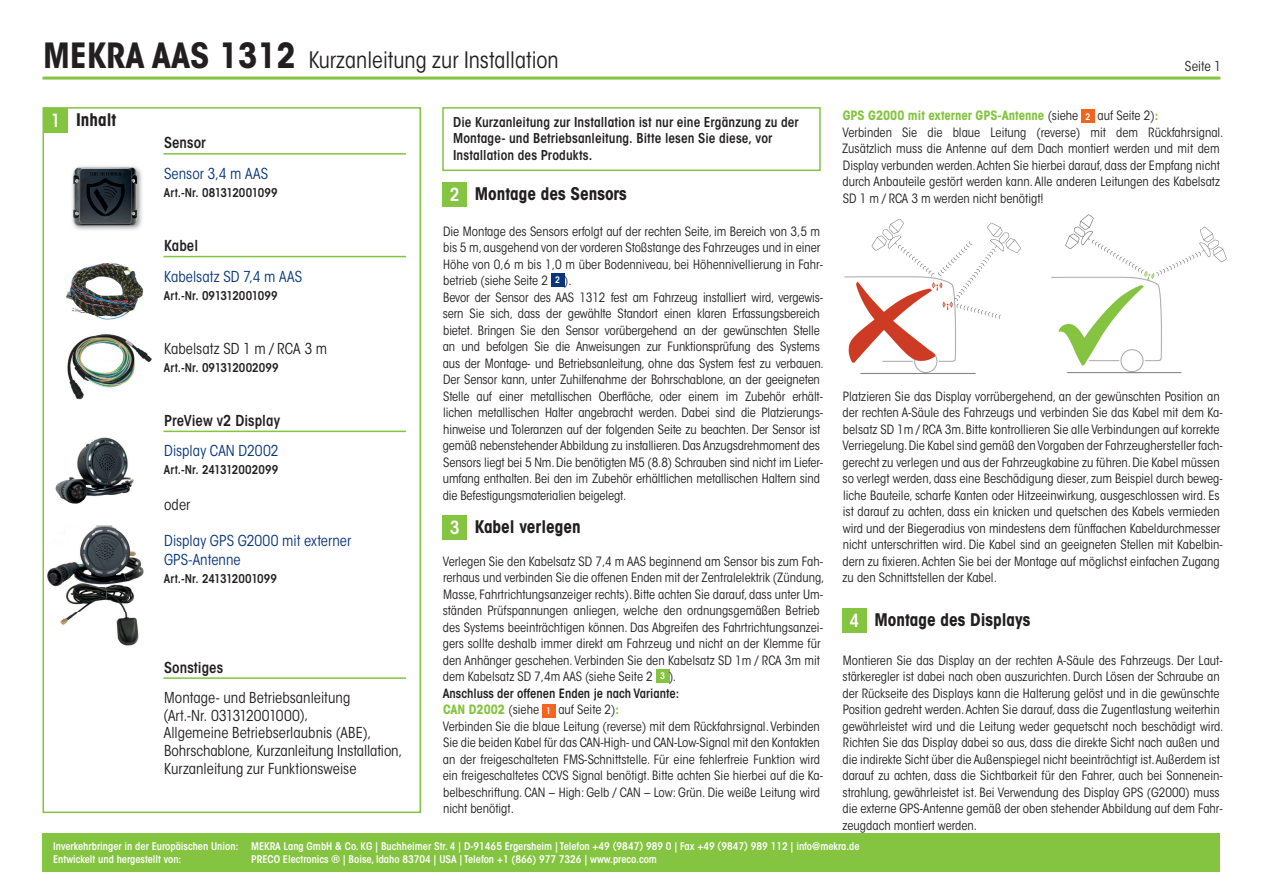
<style>
.page{position:relative;width:1263px;height:893px;background:#fff}
.page>*{position:absolute;margin:0;border:0;box-sizing:border-box;transform-origin:0 0}
.t1{font:condensed 22.5px "ITC Avant Garde Std";color:#231f20}
.t2{font:600 condensed 18px "ITC Avant Garde Std";color:#fff}
.t3{font:700 condensed 17.25px "ITC Avant Garde Std";color:#231f20}
.t4{font:condensed 15px/18px "ITC Avant Garde Std";color:#231f20}
.t5{font:condensed 15px/18px "ITC Avant Garde Std";letter-spacing:.005em;color:#08357c}
.t6{font:600 condensed 15px "ITC Avant Garde Std";letter-spacing:.005em;color:#231f20}
.t7{font:600 condensed 13.5px/16.2px "ITC Avant Garde Std";letter-spacing:.005em;color:#231f20}
.t8{font:condensed 13.5px "ITC Avant Garde Std";letter-spacing:.005em;color:#231f20}
.t9{font:condensed 12.75px/16.5px "ITC Avant Garde Std";color:#231f20}
.t10{font:600 condensed 12px "ITC Avant Garde Std";letter-spacing:.005em;color:#231f20}
.t11{font:600 condensed 10.5px/13.5px "ITC Avant Garde Std";color:#fff}
.s1{font-weight:700;font-size:34.5px}
.s2{font-weight:600;font-size:18px;color:#fff}
.s3{font-weight:600;font-size:9px;color:#fff}
.s4{font-weight:600}
.s5{font-weight:700;color:#84c440}
</style>
<div class="page">
<div style="left:43px;top:108px;width:25px;height:25px;background:#84c440"></div>
<div style="left:42px;top:833px;width:1178px;height:39px;background:#84c440"></div>
<img style="left:101px;top:587px;width:38px;height:59px">
<img style="left:60px;top:587px;width:41px;height:39px">
<img style="left:72px;top:166px;width:70px;height:64px">
<img style="left:66px;top:263px;width:78px;height:57px">
<img style="left:67px;top:334px;width:85px;height:66px">
<img style="left:64px;top:525px;width:72px;height:31px">
<img style="left:47px;top:556px;width:48px;height:30px">
<img style="left:95px;top:556px;width:49px;height:20px">
<img style="left:53px;top:576px;width:88px;height:11px">
<img style="left:55px;top:437px;width:79px;height:67px">
<div style="left:42px;top:107px;width:379px;height:706px;border:2px solid #84c440"></div>
<hr style="left:43px;top:77px;width:1177px;height:3px;background:#84c440">
<div style="left:442px;top:515px;width:25px;height:25px;background:#84c440"></div>
<div style="left:842px;top:608px;width:25px;height:25px;background:#84c440"></div>
<div style="left:442px;top:182px;width:25px;height:24px;background:#84c440"></div>
<div style="left:551px;top:273px;width:13px;height:13px;background:#08357c"></div>
<div style="left:656px;top:669px;width:13px;height:13px;background:#84c440"></div>
<div style="left:542px;top:704px;width:13px;height:13px;background:#f36421"></div>
<div style="left:442px;top:107px;width:379px;height:64px;border:2px solid #84c440"></div>
<div style="left:1081px;top:110px;width:13px;height:13px;background:#f36421"></div>
<img style="left:1051px;top:214px;width:176px;height:160px">
<img style="left:844px;top:219px;width:177px;height:155px">
<hr style="left:163px;top:153px;width:243px;height:2px;background:#84c440">
<hr style="left:163px;top:256px;width:243px;height:1px;background:#84c440">
<hr style="left:163px;top:431px;width:243px;height:1px;background:#84c440">
<hr style="left:163px;top:677px;width:243px;height:2px;background:#84c440">
<h1 class="t1" style="left:43px;top:46px;width:517px"><span class="s1">MEKRA AAS 1312</span> Kurzanleitung zur Installation</h1>
<h2 class="t2" style="left:51px;top:109px;width:11px">1</h2>
<h3 class="t3" style="left:76px;top:108px;width:42px">Inhalt</h3>
<p class="t6" style="left:164px;top:133px;width:43px">Sensor</p>
<p class="t5" style="left:164px;top:165px;width:106px">Sensor 3,4 m AAS</p>
<p class="t10" style="left:164px;top:185px;width:115px">Art.-Nr. 081312001099</p>
<p class="t6" style="left:164px;top:236px;width:35px">Kabel</p>
<p class="t5" style="left:164px;top:267px;width:139px">Kabelsatz SD 7,4 m AAS</p>
<p class="t10" style="left:164px;top:288px;width:115px">Art.-Nr. 091312001099</p>
<p class="t4" style="left:164px;top:339px;width:164px">Kabelsatz SD 1 m / RCA 3 m</p>
<p class="t10" style="left:164px;top:360px;width:116px">Art.-Nr. 091312002099</p>
<p class="t6" style="left:164px;top:411px;width:117px">PreView v2 Display</p>
<p class="t5" style="left:164px;top:442px;width:116px">Display CAN D2002</p>
<p class="t10" style="left:164px;top:463px;width:116px">Art.-Nr. 241312002099</p>
<p class="t4" style="left:164px;top:496px;width:28px">oder</p>
<p class="t5" style="left:164px;top:532px;width:189px">Display GPS G2000 mit externer<br>GPS-Antenne</p>
<p class="t10" style="left:164px;top:571px;width:115px">Art.-Nr. 241312001099</p>
<p class="t6" style="left:164px;top:658px;width:61px">Sonstiges</p>
<p class="t4" style="left:163px;top:689px;width:188px">Montage- und Betriebsanleitung (Art.-Nr. 031312001000),</p>
<p class="t4" style="left:164px;top:723px;width:240px">Allgemeine Betriebserlaubnis (ABE),<br>Bohrschablone, Kurzanleitung Installation,<br>Kurzanleitung zur Funktionsweise</p>
<p class="t7" style="left:453px;top:114px;width:347px">Die Kurzanleitung zur Installation ist nur eine Ergänzung zu der<br>Montage- und Betriebsanleitung. Bitte lesen Sie diese, vor<br>Installation des Produkts.</p>
<h3 class="t3" style="left:450px;top:182px;width:179px"><span class="s2">2</span> Montage des Sensors</h3>
<p class="t9" style="left:443px;top:223px;width:383px">Die Montage des Sensors erfolgt auf der rechten Seite, im Bereich von 3,5 m bis 5 m, ausgehend von der vorderen Stoßstange des Fahrzeuges und in einer Höhe von 0,6 m bis 1,0 m über Bodenniveau, bei Höhennivellierung in Fahr&shy;betrieb (siehe Seite 2 <span class="s3">2</span> ).<br>Bevor der Sensor des AAS 1312 fest am Fahrzeug installiert wird, vergewis&shy;sern Sie sich, dass der gewählte Standort einen klaren Erfassungsbereich bietet. Bringen Sie den Sensor vorübergehend an der gewünschten Stelle an und befolgen Sie die Anweisungen zur Funktionsprüfung des Systems aus der Montage- und Betriebsanleitung, ohne das System fest zu verbauen.<br>Der Sensor kann, unter Zuhilfenahme der Bohrschablone, an der geeigneten Stelle auf einer metallischen Oberfläche, oder einem im Zubehör erhält&shy;lichen metallischen Halter angebracht werden. Dabei sind die Platzierungs&shy;hinweise und Toleranzen auf der folgenden Seite zu beachten. Der Sensor ist gemäß nebenstehender Abbildung zu installieren. Das Anzugsdrehmoment des Sensors liegt bei 5 Nm. Die benötigten M5 (8.8) Schrauben sind nicht im Liefer&shy;umfang enthalten. Bei den im Zubehör erhältlichen metallischen Haltern sind die Befestigungsmaterialien beigelegt.</p>
<h2 class="t2" style="left:450px;top:516px;width:11px">3</h2>
<h3 class="t3" style="left:475px;top:515px;width:107px">Kabel verlegen</h3>
<p class="t9" style="left:443px;top:553px;width:383px">Verlegen Sie den Kabelsatz SD 7,4 m AAS beginnend am Sensor bis zum Fah&shy;rerhaus und verbinden Sie die offenen Enden mit der Zentralelektrik (Zündung, Masse, Fahrtrichtungsanzeiger rechts). Bitte achten Sie darauf, dass unter Um&shy;ständen Prüfspannungen anliegen, welche den ordnungsgemäßen Betrieb des Systems beeinträchtigen können. Das Abgreifen des Fahrtrichtungsanzei&shy;gers sollte deshalb immer direkt am Fahrzeug und nicht an der Klemme für den Anhänger geschehen. Verbinden Sie den Kabelsatz SD 1m / RCA 3m mit dem Kabelsatz SD 7,4m AAS (siehe Seite 2 <span class="s3">3</span> ).<br><span class="s4">Anschluss der offenen Enden je nach Variante:<br></span><span class="s5">CAN D2002</span> (siehe <span class="s3">1</span> auf Seite 2)<span class="s5">:<br></span>Verbinden Sie die blaue Leitung (reverse) mit dem Rückfahrsignal. Verbinden Sie die beiden Kabel für das CAN-High- und CAN-Low-Signal mit den Kontakten an der freigeschalteten FMS-Schnittstelle. Für eine fehlerfreie Funktion wird ein freigeschaltetes CCVS Signal benötigt. Bitte achten Sie hierbei auf die Ka&shy;belbeschriftung. CAN – High: Gelb / CAN – Low: Grün. Die weiße Leitung wird nicht benötigt.</p>
<p class="t8" style="left:1185px;top:57px;width:38px">Seite 1</p>
<p class="t9" style="left:842px;top:107px;width:383px"><span class="s5">GPS G2000 mit externer GPS-Antenne</span> (siehe <span class="s3">2</span> auf Seite 2)<span class="s5">:<br></span>Verbinden Sie die blaue Leitung (reverse) mit dem Rückfahrsignal.<br>Zusätzlich muss die Antenne auf dem Dach montiert werden und mit dem Display verbunden werden. Achten Sie hierbei darauf, dass der Empfang nicht durch Anbauteile gestört werden kann. Alle anderen Leitungen des Kabelsatz SD 1 m / RCA 3 m werden nicht benötigt!</p>
<p class="t9" style="left:842px;top:388px;width:382px">Platzieren Sie das Display vorrübergehend, an der gewünschten Position an der rechten A-Säule des Fahrzeugs und verbinden Sie das Kabel mit dem Ka&shy;belsatz SD 1m / RCA 3m. Bitte kontrollieren Sie alle Verbindungen auf korrekte Verriegelung. Die Kabel sind gemäß den Vorgaben der Fahrzeughersteller fach&shy;gerecht zu verlegen und aus der Fahrzeugkabine zu führen. Die Kabel müssen so verlegt werden, dass eine Beschädigung dieser, zum Beispiel durch beweg&shy;liche Bauteile, scharfe Kanten oder Hitzeeinwirkung, ausgeschlossen wird. Es ist darauf zu achten, dass ein knicken und quetschen des Kabels vermieden wird und der Biegeradius von mindestens dem fünffachen Kabeldurchmesser nicht unterschritten wird. Die Kabel sind an geeigneten Stellen mit Kabelbin&shy;dern zu fixieren. Achten Sie bei der Montage auf möglichst einfachen Zugang zu den Schnittstellen der Kabel.</p>
<h2 class="t2" style="left:849px;top:609px;width:11px">4</h2>
<h3 class="t3" style="left:874px;top:609px;width:158px">Montage des Displays</h3>
<p class="t9" style="left:842px;top:652px;width:383px">Montieren Sie das Display an der rechten A-Säule des Fahrzeugs. Der Laut&shy;stärkeregler ist dabei nach oben auszurichten. Durch Lösen der Schraube an der Rückseite des Displays kann die Halterung gelöst und in die gewünschte Position gedreht werden. Achten Sie darauf, dass die Zugentlastung weiterhin gewährleistet wird und die Leitung weder gequetscht noch beschädigt wird.<br>Richten Sie das Display dabei so aus, dass die direkte Sicht nach außen und die indirekte Sicht über die Außenspiegel nicht beeinträchtigt ist. Außerdem ist darauf zu achten, dass die Sichtbarkeit für den Fahrer, auch bei Sonnenein&shy;strahlung, gewährleistet ist. Bei Verwendung des Display GPS (G2000) muss die externe GPS-Antenne gemäß der oben stehender Abbildung auf dem Fahr&shy;zeugdach montiert werden.</p>
<p class="t11" style="left:53px;top:839px;width:808px">Inverkehrbringer in der Europäischen Union: MEKRA Lang GmbH &amp; Co. KG | Buchheimer Str. 4 | D-91465 Ergersheim | Telefon +49 (9847) 989 0 | Fax +49 (9847) 989 112 | info@mekra.de<br>Entwickelt und hergestellt von:</p>
<p class="t11" style="left:251px;top:853px;width:407px">PRECO Electronics ® | Boise, Idaho 83704 | USA | Telefon +1 (866) 977 7326 | www.preco.com</p>
</div>
